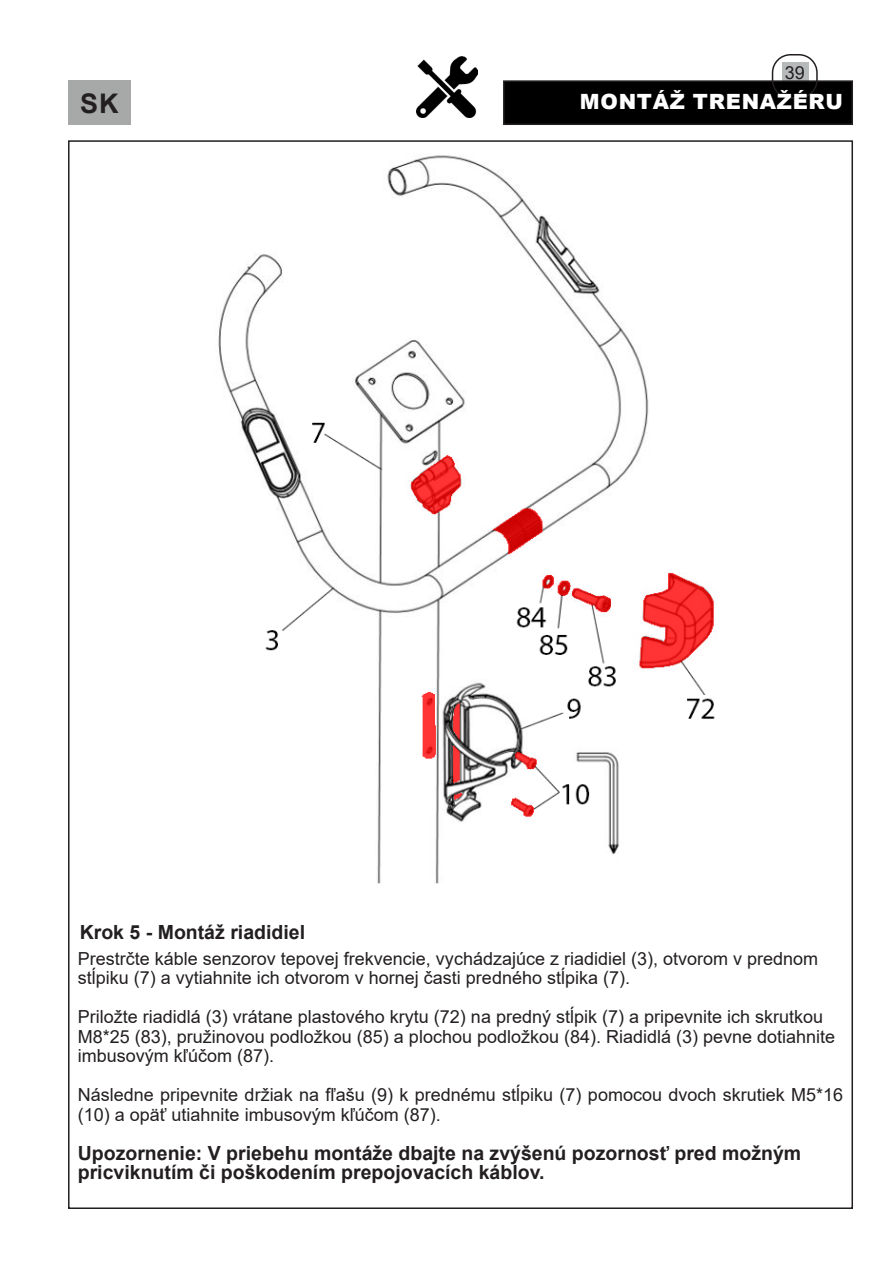
<style>
.page{position:relative;width:893px;height:1263px;background:#fff}
.page>*{position:absolute;margin:0;border:0;box-sizing:border-box;transform-origin:0 0}
.t1{font:700 27px "Arial";color:#231f20}
.Title_2_-_List{font:900 21px "Arial";letter-spacing:.035em;color:#fff}
.Ztucneni{font:700 19.5px/19.5px "Arial";color:#231f20}
.Text{font:18px/19.5px "Arial";color:#231f20}
</style>
<div class="page">
<div style="left:782px;top:62px;width:26px;height:21px;background:#b7baba"></div>
<div style="left:504px;top:81px;width:348px;height:43px;background:#000"></div>
<div style="left:503px;top:80px;width:350px;height:45px;border:2px solid #231f20"></div>
<div style="left:772px;top:54px;width:46px;height:45px;border:2px solid #231f20;border-radius:18px"></div>
<img style="left:218px;top:155px;width:497px;height:729px">
<div style="left:68px;top:80px;width:63px;height:45px;background:#a7a9a9"></div>
<img style="left:417px;top:57px;width:61px;height:61px">
<p class="Text" style="left:785px;top:62px;width:22px">39</p>
<p class="t1" style="left:80px;top:84px;width:40px">SK</p>
<p class="Title_2_-_List" style="left:580px;top:87px;width:264px">MONTÁŽ TRENAŽÉRU</p>
<p class="Ztucneni" style="left:80px;top:923px;width:227px">Krok 5 - Montáž riadidiel</p>
<p class="Text" style="left:78px;top:948px;width:742px">Prestrčte káble senzorov tepovej frekvencie, vychádzajúce z riadidiel (3), otvorom v prednom stĺpiku (7) a vytiahnite ich otvorom v hornej časti predného stĺpika (7).</p>
<p class="Text" style="left:78px;top:1007px;width:759px">Priložte riadidlá (3) vrátane plastového krytu (72) na predný stĺpik (7) a pripevnite ich skrutkou<br>M8*25 (83), pružinovou podložkou (85) a plochou podložkou (84). Riadidlá (3) pevne dotiahnite imbusovým kľúčom (87).</p>
<p class="Text" style="left:78px;top:1085px;width:767px">Následne pripevnite držiak na fľašu (9) k prednému stĺpiku (7) pomocou dvoch skrutiek M5*16 (10) a opäť utiahnite imbusovým kľúčom (87).</p>
<p class="Ztucneni" style="left:78px;top:1143px;width:725px">Upozornenie: V priebehu montáže dbajte na zvýšenú pozornosť pred možným pricviknutím či poškodením prepojovacích káblov.</p>
</div>
